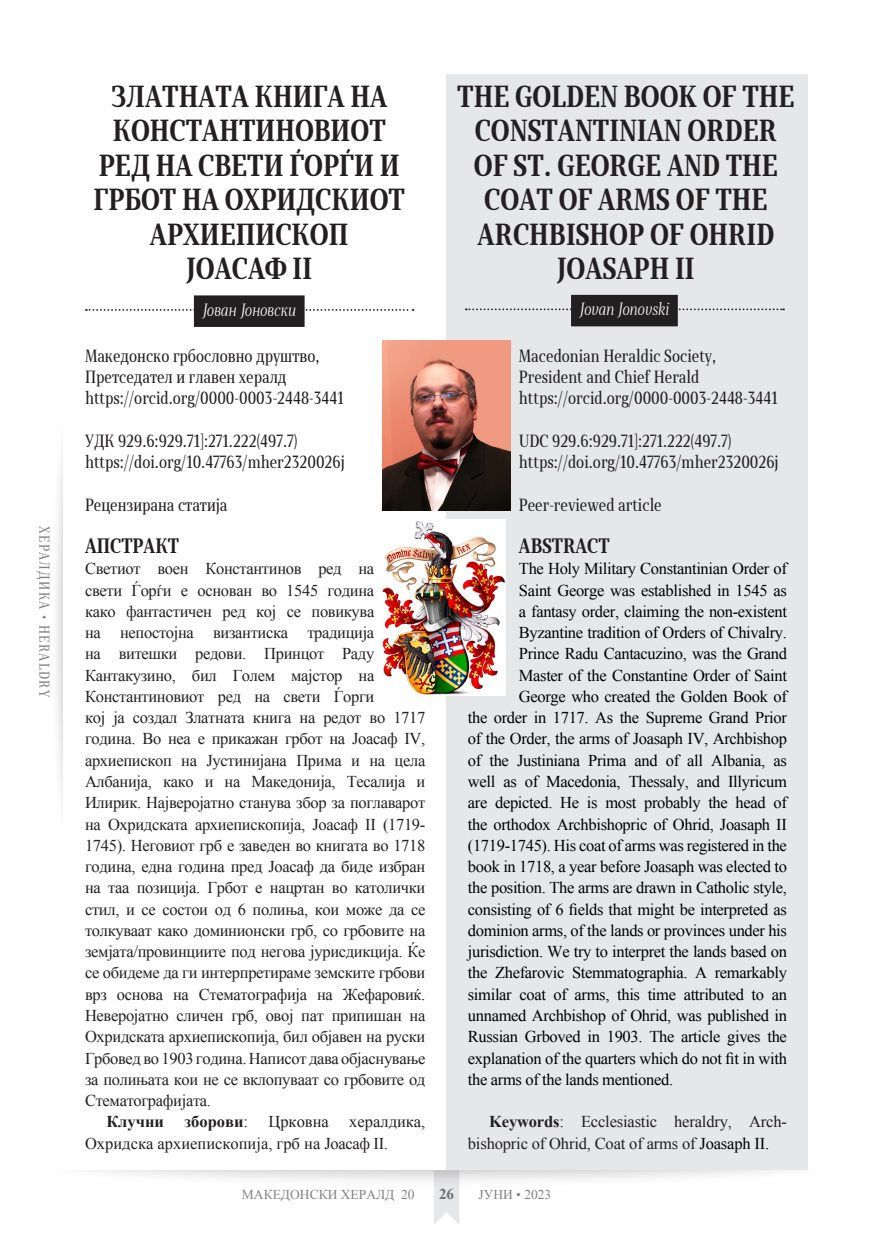
<style>
.page{position:relative;width:872px;height:1255px;background:#fff}
.page>*{position:absolute;margin:0;border:0;box-sizing:border-box;transform-origin:0 0}
.НАСЛОВ{font:700 28.5px/34.5px "Skola Serif Cn";color:#231f20;text-align:center}
.МЕЃУНАСЛОВ{font:700 19.5px "Skola Serif Cn";color:#231f20}
._1_ГЛАВЕН_ТЕКСТ{font:16.5px/21.3px "Times New Roman";letter-spacing:-.02em;color:#231f20}
._1_ГЛАВЕН_ТЕКСТ-2{font:16.5px "Times New Roman";letter-spacing:-.02em;color:#000}
.ГЛАВЕН_ТЕКСТ{font:16.5px "Skola Serif Cn";color:#231f20}
._1_ГЛАВЕН_ТЕКСТ-3{font:16.5px/21.3px "Times New Roman";color:#231f20}
.АВТОР{font:italic 300 16.5px "Skola Serif Cn";color:#fff}
._1_ГЛАВЕН_ТЕКСТ-4{font:700 15px "Times New Roman";color:#6c6d70}
.t1{font:13.5px "Times New Roman";color:#808285}
.t2{font:13.5px "Skola Serif Cn";letter-spacing:.1em;color:#808285}
.s1{font-weight:700}
.s2{color:#000}
</style>
<div class="page">
<img style="left:90px;top:1170px;width:692px;height:54px">
<div style="left:446px;top:74px;width:362px;height:1095px;background:#e6e7e9"></div>
<svg style="left:466px;top:308px;width:318px;height:2px"></svg>
<div style="left:571px;top:295px;width:107px;height:31px;background:#231f20"></div>
<svg style="left:86px;top:309px;width:327px;height:2px"></svg>
<div style="left:194px;top:295px;width:110px;height:32px;background:#231f20"></div>
<img style="left:383px;top:519px;width:122px;height:176px">
<img style="left:383px;top:340px;width:127px;height:170px">
<p class="t2" style="left:53px;top:526px;width:173px;rotate:90deg">ХЕРАЛДИКА • HERALDRY</p>
<p class="НАСЛОВ" style="left:93px;top:79px;width:313px">ЗЛАТНАТА КНИГА НА<br>КОНСТАНТИНОВИОТ<br>РЕД НА СВЕТИ ЃОРЃИ И<br>ГРБОТ НА ОХРИДСКИОТ<br>АРХИЕПИСКОП<br>ЈОАСАФ II</p>
<p class="АВТОР" style="left:202px;top:300px;width:95px">Јован Јоновски</p>
<p class="ГЛАВЕН_ТЕКСТ" style="left:85px;top:346px;width:236px">Македонско грбословно друштво,</p>
<p class="ГЛАВЕН_ТЕКСТ" style="left:85px;top:367px;width:203px">Претседател и главен хералд</p>
<p class="ГЛАВЕН_ТЕКСТ" style="left:85px;top:388px;width:260px">https://orcid.org/0000-0003-2448-3441</p>
<p class="ГЛАВЕН_ТЕКСТ" style="left:85px;top:431px;width:214px">УДК 929.6:929.71]:271.222(497.7)</p>
<p class="ГЛАВЕН_ТЕКСТ" style="left:85px;top:452px;width:261px">https://doi.org/10.47763/mher2320026j</p>
<p class="ГЛАВЕН_ТЕКСТ" style="left:85px;top:494px;width:144px">Рецензирана статија</p>
<p class="МЕЃУНАСЛОВ" style="left:85px;top:534px;width:96px">АПСТРАКТ</p>
<p class="_1_ГЛАВЕН_ТЕКСТ" style="left:85px;top:558px;width:342px">Светиот воен Константинов ред на<br>свети Ѓорѓи е основан во 1545 година<br>како фантастичен ред кој се повикува<br>на непостојна византиска традиција<br>на витешки редови. Принцот Раду Кантакузино, бил Голем мајстор на Константиновиот ред на свети Ѓорги<br>кој ја создал Златната книга на редот во 1717 година. Во неа е прикажан грбот на Јоасаф IV, архиепископ на Јустинијана Прима и на цела Албанија, како и на Македонија, Тесалија и Илирик. Најверојатно станува збор за поглаварот на Охридската архиепископија, Јоасаф II (1719- 1745). Неговиот грб е заведен во книгата во 1718 година, една година пред Јоасаф да биде избран на таа позиција. Грбот е нацртан во католички стил, и се состои од 6 полиња, кои може да се толкуваат како доминионски грб, со грбовите на земјата/провинциите под негова јурисдикција. Ќе се обидеме да ги интерпретираме земските грбови врз основа на Стематографија на Жефаровиќ.<br>Неверојатно сличен грб, овој пат припишан на Охридската архиепископија, бил објавен на руски Грбовед во 1903 година. Написот дава објаснување за полињата кои не се вклопуваат со грбовите од Стематографијата.</p>
<p class="_1_ГЛАВЕН_ТЕКСТ-3" style="left:85px;top:1110px;width:342px;text-indent:21px"><span class="s1">Клучни зборови</span>: Црковна хералдика,<br>Охридска архиепископија, грб на Јоасаф II.</p>
<p class="НАСЛОВ" style="left:457px;top:79px;width:339px">THE GOLDEN BOOK OF THE<br>CONSTANTINIAN ORDER<br>OF ST. GEORGE AND THE<br>COAT OF ARMS OF THE<br>ARCHBISHOP OF OHRID<br>JOASAPH II</p>
<p class="АВТОР" style="left:579px;top:299px;width:91px">Jovan Jonovski</p>
<p class="ГЛАВЕН_ТЕКСТ" style="left:519px;top:346px;width:199px">Macedonian Heraldic Society,</p>
<p class="ГЛАВЕН_ТЕКСТ" style="left:519px;top:367px;width:182px">President and Chief Herald</p>
<p class="ГЛАВЕН_ТЕКСТ" style="left:519px;top:388px;width:260px">https://orcid.org/0000-0003-2448-3441</p>
<p class="ГЛАВЕН_ТЕКСТ" style="left:519px;top:431px;width:214px">UDC 929.6:929.71]:271.222(497.7)</p>
<p class="ГЛАВЕН_ТЕКСТ" style="left:519px;top:452px;width:261px">https://doi.org/10.47763/mher2320026j</p>
<p class="ГЛАВЕН_ТЕКСТ" style="left:519px;top:494px;width:144px">Peer-reviewed article</p>
<p class="МЕЃУНАСЛОВ" style="left:519px;top:534px;width:92px">ABSTRACT</p>
<p class="_1_ГЛАВЕН_ТЕКСТ-2" style="left:519px;top:557px;width:269px">The Holy Military Constantinian Order of</p>
<p class="_1_ГЛАВЕН_ТЕКСТ-2" style="left:519px;top:579px;width:269px">Saint George was established in 1545 as</p>
<p class="_1_ГЛАВЕН_ТЕКСТ-2" style="left:519px;top:600px;width:269px">a fantasy order, claiming the non-existent</p>
<p class="_1_ГЛАВЕН_ТЕКСТ-2" style="left:519px;top:621px;width:269px">Byzantine tradition of Orders of Chivalry.</p>
<p class="_1_ГЛАВЕН_ТЕКСТ-2" style="left:519px;top:642px;width:269px">Prince Radu Cantacuzino, was the Grand</p>
<p class="_1_ГЛАВЕН_ТЕКСТ-2" style="left:519px;top:664px;width:269px">Master of the Constantine Order of Saint</p>
<p class="_1_ГЛАВЕН_ТЕКСТ-2" style="left:519px;top:685px;width:269px">George who created the Golden Book of</p>
<p class="_1_ГЛАВЕН_ТЕКСТ-2" style="left:468px;top:706px;width:320px">the order in 1717. As the Supreme Grand Prior</p>
<p class="_1_ГЛАВЕН_ТЕКСТ-2" style="left:468px;top:727px;width:320px">of the Order, the arms of Joasaph IV, Archbishop</p>
<p class="_1_ГЛАВЕН_ТЕКСТ-2" style="left:468px;top:749px;width:320px">of the Justiniana Prima and of all Albania, as</p>
<p class="_1_ГЛАВЕН_ТЕКСТ-2" style="left:468px;top:770px;width:320px">well as of Macedonia, Thessaly, and Illyricum</p>
<p class="_1_ГЛАВЕН_ТЕКСТ-2" style="left:468px;top:791px;width:320px">are depicted. He is most probably the head of</p>
<p class="_1_ГЛАВЕН_ТЕКСТ-2" style="left:468px;top:813px;width:320px">the orthodox Archbishopric of Ohrid, Joasaph II</p>
<p class="_1_ГЛАВЕН_ТЕКСТ-2" style="left:468px;top:834px;width:320px">(1719-1745). His coat of arms was registered in the</p>
<p class="_1_ГЛАВЕН_ТЕКСТ-2" style="left:468px;top:855px;width:320px">book in 1718, a year before Joasaph was elected to</p>
<p class="_1_ГЛАВЕН_ТЕКСТ-2" style="left:468px;top:876px;width:320px">the position. The arms are drawn in Catholic style,</p>
<p class="_1_ГЛАВЕН_ТЕКСТ-2" style="left:468px;top:898px;width:320px">consisting of 6 fields that might be interpreted as</p>
<p class="_1_ГЛАВЕН_ТЕКСТ-2" style="left:468px;top:919px;width:320px">dominion arms, of the lands or provinces under his</p>
<p class="_1_ГЛАВЕН_ТЕКСТ-2" style="left:468px;top:940px;width:320px">jurisdiction. We try to interpret the lands based on</p>
<p class="_1_ГЛАВЕН_ТЕКСТ-2" style="left:468px;top:961px;width:320px">the Zhefarovic Stemmatographia. A remarkably</p>
<p class="_1_ГЛАВЕН_ТЕКСТ-2" style="left:468px;top:983px;width:320px">similar coat of arms, this time attributed to an</p>
<p class="_1_ГЛАВЕН_ТЕКСТ-2" style="left:468px;top:1004px;width:320px">unnamed Archbishop of Ohrid, was published in</p>
<p class="_1_ГЛАВЕН_ТЕКСТ-2" style="left:468px;top:1025px;width:320px">Russian Grboved in 1903. The article gives the</p>
<p class="_1_ГЛАВЕН_ТЕКСТ-2" style="left:468px;top:1046px;width:320px">explanation of the quarters which do not fit in with</p>
<p class="_1_ГЛАВЕН_ТЕКСТ-2" style="left:468px;top:1068px;width:207px">the arms of the lands mentioned.</p>
<p class="_1_ГЛАВЕН_ТЕКСТ" style="left:468px;top:1110px;width:319px;text-indent:21px"><span class="s1">Keywords</span>: Ecclesiastic heraldry, Arch&shy;bishopric of Ohrid, Coat of arms of <span class="s2">Joasaph II.</span></p>
<p class="t1" style="left:242px;top:1184px;width:174px">МАКЕДОНСКИ ХЕРАЛД 20</p>
<p class="_1_ГЛАВЕН_ТЕКСТ-4" style="left:439px;top:1183px;width:16px">26</p>
<p class="t1" style="left:478px;top:1184px;width:74px">ЈУНИ • 2023</p>
</div>
